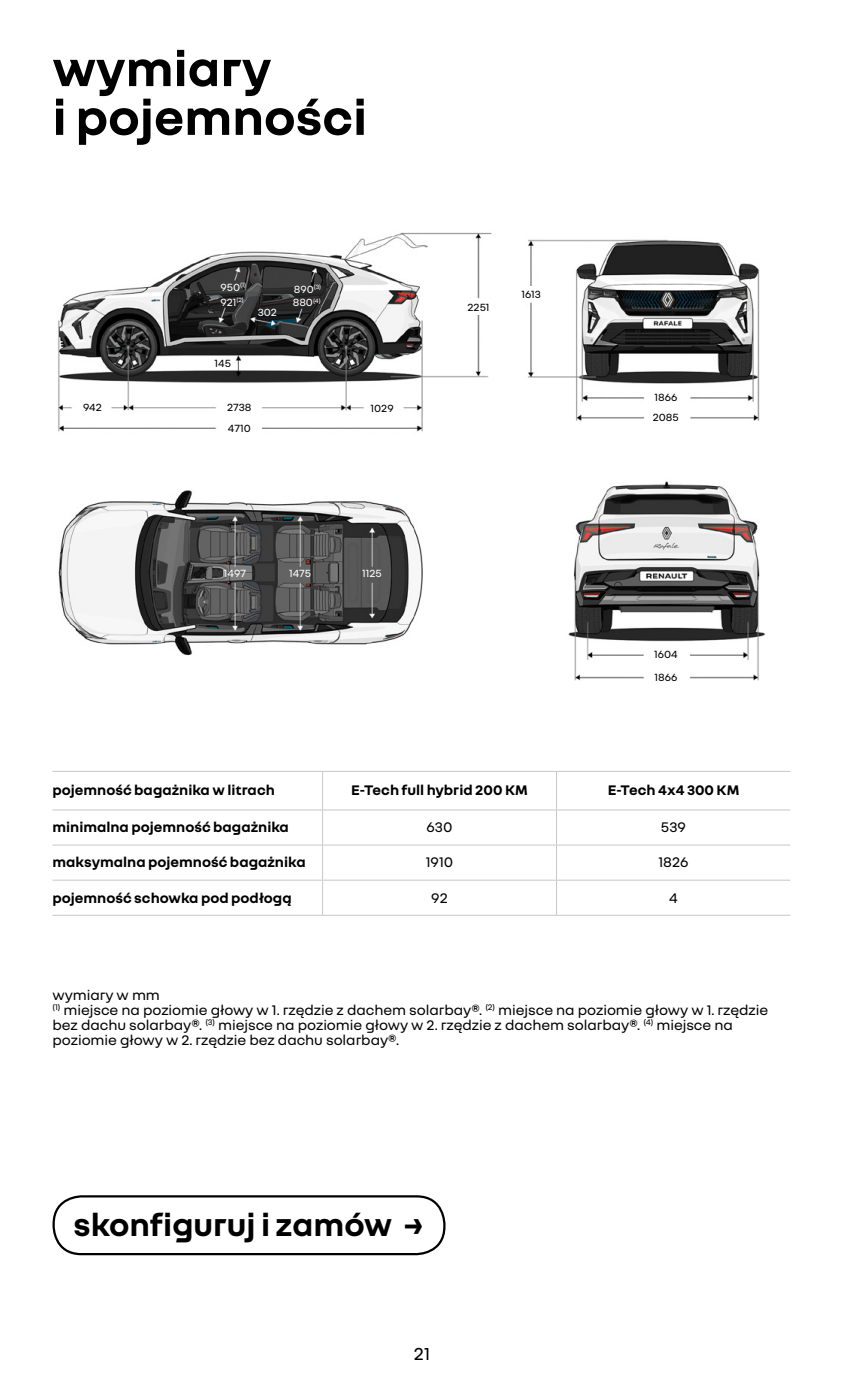
<style>
.page{position:relative;width:844px;height:1386px;background:#fff}
.page>*{position:absolute;margin:0;border:0;box-sizing:border-box;transform-origin:0 0}
.t1{font:700 52.5px/48.8px "Nouvel R";color:#000}
.t2{font:700 33.75px "Nouvel R";color:#000}
.t3{font:18.75px "Nouvel R";color:#000}
.t4{font:15px/15px "Nouvel R";letter-spacing:-.005em;color:#000}
.t5{font:700 15px "Nouvel R";color:#000}
.t6{font:11.25px/20px "Nouvel R";color:#000}
.t7{font:11.25px/14.8px "Nouvel R";color:#fff}
</style>
<div class="page">
<div style="left:52px;top:1195px;width:393px;height:60px;border:2px solid #000;border-radius:28px"></div>
<img style="left:58px;top:232px;width:708px;height:449px">
<hr style="left:52px;top:845px;width:270px;height:1px;background:#c6c7c8">
<hr style="left:322px;top:845px;width:234px;height:1px;background:#c6c7c8">
<hr style="left:556px;top:845px;width:234px;height:1px;background:#c6c7c8">
<hr style="left:52px;top:880px;width:270px;height:1px;background:#c6c7c8">
<hr style="left:322px;top:880px;width:234px;height:1px;background:#c6c7c8">
<hr style="left:556px;top:880px;width:234px;height:1px;background:#c6c7c8">
<hr style="left:52px;top:915px;width:270px;height:1px;background:#c6c7c8">
<hr style="left:322px;top:810px;width:1px;height:35px;background:#c6c7c8">
<hr style="left:556px;top:810px;width:1px;height:35px;background:#c6c7c8">
<hr style="left:322px;top:845px;width:1px;height:35px;background:#c6c7c8">
<hr style="left:556px;top:845px;width:1px;height:35px;background:#c6c7c8">
<hr style="left:322px;top:881px;width:1px;height:34px;background:#c6c7c8">
<hr style="left:556px;top:881px;width:1px;height:34px;background:#c6c7c8">
<hr style="left:322px;top:915px;width:234px;height:1px;background:#c6c7c8">
<hr style="left:556px;top:915px;width:234px;height:1px;background:#c6c7c8">
<hr style="left:322px;top:771px;width:234px;height:1px;background:#c6c7c8">
<hr style="left:322px;top:810px;width:234px;height:1px;background:#c6c7c8">
<hr style="left:556px;top:771px;width:234px;height:1px;background:#c6c7c8">
<hr style="left:556px;top:772px;width:1px;height:38px;background:#c6c7c8">
<hr style="left:556px;top:810px;width:234px;height:1px;background:#c6c7c8">
<hr style="left:52px;top:771px;width:270px;height:1px;background:#c6c7c8">
<hr style="left:322px;top:772px;width:1px;height:38px;background:#c6c7c8">
<hr style="left:52px;top:810px;width:270px;height:1px;background:#c6c7c8">
<div style="left:219px;top:400px;width:41px;height:15px;background:#fff"></div>
<div style="left:364px;top:400px;width:36px;height:15px;background:#fff"></div>
<div style="left:79px;top:400px;width:27px;height:15px;background:#fff"></div>
<div style="left:220px;top:421px;width:39px;height:15px;background:#fff"></div>
<div style="left:460px;top:300px;width:36px;height:15px;background:#fff"></div>
<div style="left:515px;top:287px;width:33px;height:15px;background:#fff"></div>
<div style="left:648px;top:390px;width:36px;height:15px;background:#fff"></div>
<div style="left:645px;top:410px;width:41px;height:15px;background:#fff"></div>
<div style="left:646px;top:647px;width:39px;height:15px;background:#fff"></div>
<div style="left:647px;top:670px;width:37px;height:15px;background:#fff"></div>
<h1 class="t1" style="left:52px;top:41px;width:316px">wymiary<br>i pojemności</h1>
<p class="t7" style="left:220px;top:279px;width:27px">950<sup>(1)<br></sup>921<sup>(2)</sup></p>
<p class="t7" style="left:258px;top:304px;width:21px">302</p>
<p class="t7" style="left:293px;top:281px;width:30px;line-height:13.8px">890<sup>(3)<br></sup>880<sup>(4)</sup></p>
<p class="t6" style="left:521px;top:283px;width:21px">1613</p>
<p class="t6" style="left:467px;top:296px;width:24px">2251</p>
<p class="t6" style="left:214px;top:352px;width:18px">145</p>
<p class="t6" style="left:83px;top:397px;width:20px">942</p>
<p class="t6" style="left:227px;top:397px;width:26px">2738</p>
<p class="t6" style="left:370px;top:397px;width:25px">1029</p>
<p class="t6" style="left:228px;top:417px;width:24px">4710</p>
<p class="t7" style="left:224px;top:565px;width:23px">1497</p>
<p class="t7" style="left:289px;top:565px;width:23px">1475</p>
<p class="t7" style="left:362px;top:565px;width:21px">1125</p>
<p class="t6" style="left:653px;top:387px;width:28px">1866<br>2085</p>
<p class="t6" style="left:654px;top:643px;width:25px;line-height:22.4px">1604<br>1866</p>
<p class="t5" style="left:52px;top:781px;width:224px">pojemność bagażnika w litrach</p>
<p class="t5" style="left:351px;top:781px;width:178px">E-Tech full hybrid 200 KM</p>
<p class="t5" style="left:608px;top:781px;width:133px">E-Tech 4x4 300 KM</p>
<p class="t5" style="left:52px;top:818px;width:238px">minimalna pojemność bagażnika</p>
<p class="t4" style="left:426px;top:819px;width:28px">630</p>
<p class="t4" style="left:661px;top:819px;width:27px">539</p>
<p class="t5" style="left:53px;top:853px;width:255px">maksymalna pojemność bagażnika</p>
<p class="t4" style="left:426px;top:854px;width:29px">1910</p>
<p class="t4" style="left:658px;top:854px;width:32px">1826</p>
<p class="t5" style="left:53px;top:888px;width:241px">pojemność schowka pod podłogą</p>
<p class="t4" style="left:431px;top:889px;width:18px">92</p>
<p class="t4" style="left:669px;top:889px;width:10px">4</p>
<p class="t4" style="left:52px;top:987px;width:717px">wymiary w mm<br><sup>(1)</sup> miejsce na poziomie głowy w 1. rzędzie z dachem solarbay®. <sup>(2)</sup> miejsce na poziomie głowy w 1. rzędzie bez dachu solarbay®. <sup>(3)</sup> miejsce na poziomie głowy w 2. rzędzie z dachem solarbay®. <sup>(4)</sup> miejsce na poziomie głowy w 2. rzędzie bez dachu solarbay®.</p>
<h2 class="t2" style="left:74px;top:1203px;width:352px">skonfiguruj i zamów →</h2>
<p class="t3" style="left:414px;top:1342px;width:18px">21</p>
</div>
